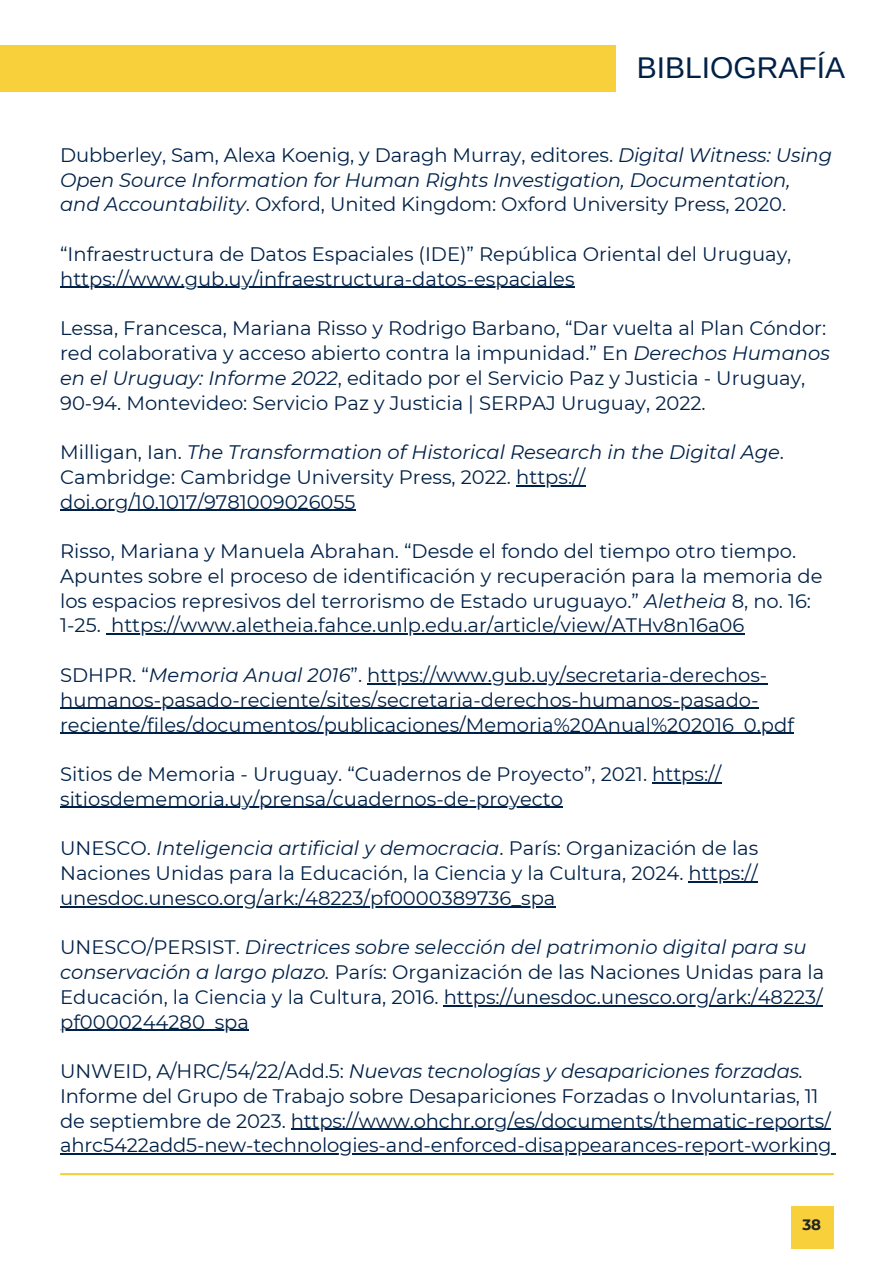
<style>
.page{position:relative;width:894px;height:1264px;background:#fff}
.page>*{position:absolute;margin:0;border:0;box-sizing:border-box;transform-origin:0 0}
.t1{font:30px "Arimo";color:#002147}
.t2{font:19.5px/24.8px "Montserrat";color:#002147}
.t3{font:italic 19.5px/24.8px "Montserrat";letter-spacing:-.005em;color:#002147}
.t4{font:700 15px "Montserrat";color:#222525}
.s1{font-style:normal}
.s2{font-style:italic}
</style>
<div class="page">
<hr style="left:60px;top:1172px;width:773px;height:3px;background:#f8d03b">
<div style="left:790px;top:1205px;width:43px;height:43px;background:#f8d03b"></div>
<hr style="left:60px;top:287px;width:514px;height:1px;background:#002147">
<hr style="left:516px;top:485px;width:69px;height:1px;background:#002147">
<hr style="left:60px;top:510px;width:295px;height:1px;background:#002147">
<hr style="left:111px;top:633px;width:633px;height:1px;background:#002147">
<hr style="left:367px;top:683px;width:400px;height:1px;background:#002147">
<hr style="left:60px;top:708px;width:698px;height:1px;background:#002147">
<hr style="left:60px;top:732px;width:733px;height:1px;background:#002147">
<hr style="left:652px;top:782px;width:69px;height:1px;background:#002147">
<hr style="left:60px;top:807px;width:503px;height:1px;background:#002147">
<hr style="left:688px;top:881px;width:69px;height:1px;background:#002147">
<hr style="left:60px;top:906px;width:495px;height:1px;background:#002147">
<hr style="left:443px;top:1005px;width:379px;height:1px;background:#002147">
<hr style="left:60px;top:1029px;width:189px;height:1px;background:#002147">
<hr style="left:291px;top:1128px;width:539px;height:1px;background:#002147">
<hr style="left:60px;top:1153px;width:771px;height:1px;background:#002147">
<div style="left:0;top:45px;width:615px;height:46px;background:#f8d03b"></div>
<h1 class="t1" style="left:636px;top:51px;width:210px">BIBLIOGRAFÍA</h1>
<h1 class="t3" style="left:60px;top:143px;width:773px"><span class="s1">Dubberley, Sam, Alexa Koenig, y Daragh Murray, editores.</span> Digital Witness: Using<br>Open Source Information for Human Rights Investigation, Documentation, and Accountability<span class="s1">. Oxford, United Kingdom: Oxford University Press, 2020.</span></h1>
<p class="t2" style="left:60px;top:242px;width:732px">“Infraestructura de Datos Espaciales (IDE)” República Oriental del Uruguay,</p>
<p class="t2" style="left:60px;top:266px;width:516px">https://www.gub.uy/infraestructura-datos-espaciales</p>
<p class="t2" style="left:60px;top:316px;width:767px">Lessa, Francesca, Mariana Risso y Rodrigo Barbano, “Dar vuelta al Plan Cóndor:</p>
<p class="t2" style="left:60px;top:341px;width:771px">red colaborativa y acceso abierto contra la impunidad.” En <span class="s2">Derechos Humanos en el Uruguay: Informe 2022</span>, editado por el Servicio Paz y Justicia - Uruguay,<br>90-94. Montevideo: Servicio Paz y Justicia | SERPAJ Uruguay, 2022.</p>
<p class="t3" style="left:60px;top:440px;width:725px"><span class="s1">Milligan, Ian.</span> The Transformation of Historical Research in the Digital Age<span class="s1">.</span></p>
<p class="t2" style="left:60px;top:464px;width:526px">Cambridge: Cambridge University Press, 2022. https://</p>
<p class="t2" style="left:60px;top:489px;width:297px">doi.org/10.1017/9781009026055</p>
<p class="t2" style="left:60px;top:539px;width:763px">Risso, Mariana y Manuela Abrahan. “Desde el fondo del tiempo otro tiempo.<br>Apuntes sobre el proceso de identificación y recuperación para la memoria de los espacios represivos del terrorismo de Estado uruguayo.” <span class="s2">Aletheia</span> 8, no. 16:</p>
<p class="t2" style="left:60px;top:613px;width:42px">1-25.</p>
<p class="t2" style="left:111px;top:613px;width:634px">https://www.aletheia.fahce.unlp.edu.ar/article/view/ATHv8n16a06</p>
<p class="t2" style="left:60px;top:662px;width:708px">SDHPR. “<span class="s2">Memoria Anual 2016</span>”. https://www.gub.uy/secretaria-derechos-</p>
<p class="t2" style="left:60px;top:687px;width:699px">humanos-pasado-reciente/sites/secretaria-derechos-humanos-pasado-</p>
<p class="t2" style="left:60px;top:712px;width:735px">reciente/files/documentos/publicaciones/Memoria%20Anual%202016_0.pdf</p>
<p class="t2" style="left:60px;top:761px;width:662px">Sitios de Memoria - Uruguay. “Cuadernos de Proyecto”, 2021. https:// sitiosdememoria.uy/prensa/cuadernos-de-proyecto</p>
<p class="t2" style="left:60px;top:836px;width:699px;text-align:justify">UNESCO. <span class="s2">Inteligencia artificial y democracia</span>. París: Organización de las Naciones Unidas para la Educación, la Ciencia y la Cultura, 2024. https:// unesdoc.unesco.org/ark:/48223/pf0000389736_spa</p>
<p class="t2" style="left:60px;top:935px;width:765px">UNESCO/PERSIST. <span class="s2">Directrices sobre selección del patrimonio digital para su conservación a largo plazo.</span> París: Organización de las Naciones Unidas para la Educación, la Ciencia y la Cultura, 2016. https://unesdoc.unesco.org/ark:/48223/ pf0000244280_spa</p>
<p class="t2" style="left:60px;top:1058px;width:772px">UNWEID, A/HRC/54/22/Add.5: <span class="s2">Nuevas tecnologías y desapariciones forzadas.<br></span>Informe del Grupo de Trabajo sobre Desapariciones Forzadas o Involuntarias, 11 de septiembre de 2023. https://www.ohchr.org/es/documents/thematic-reports/ ahrc5422add5-new-technologies-and-enforced-disappearances-report-working</p>
<p class="t4" style="left:802px;top:1215px;width:20px">38</p>
</div>
